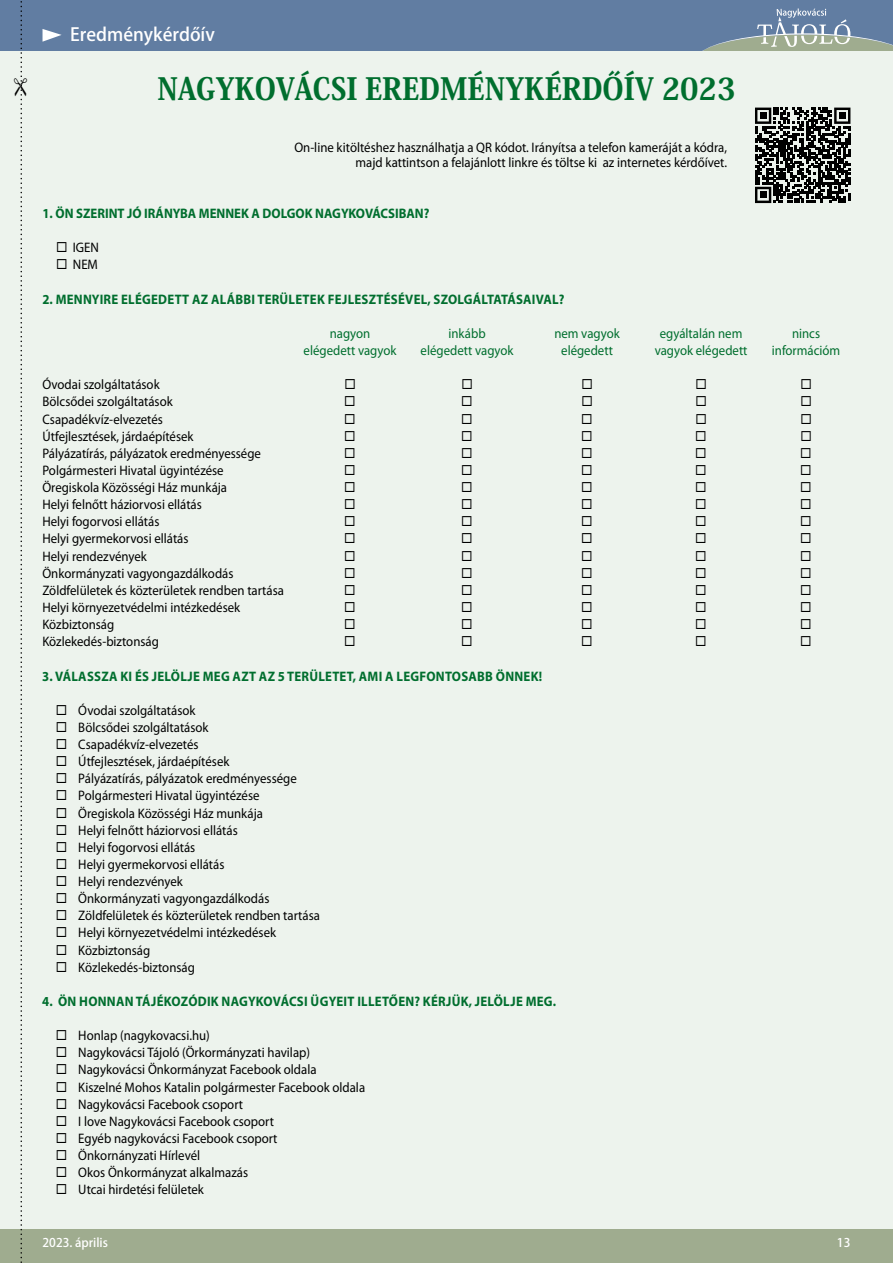
<style>
.page{position:relative;width:893px;height:1263px;background:#fff}
.page>*{position:absolute;margin:0;border:0;box-sizing:border-box;transform-origin:0 0}
.t1{font:800 30.3px "Koz Min Pr 6 N";color:#006e2e;scale:.95 1}
.t2{font:500 18px "Koz Go Pr 6 N";color:#fff}
.t3{font:13.8px/15px "Myriad Pro";color:#000;text-align:right;scale:.93 1}
.t4{font:700 13.8px "Myriad Pro";letter-spacing:.02em;color:#006e2e;scale:.93 1}
.t5{font:13.8px "Myriad Pro";color:#006e2e;scale:.93 1}
.t6{font:700 13.8px "Myriad Pro";color:#006e2e;scale:.93 1}
.t7{font:500 12px "Koz Go Pr 6 N";color:#fff}
</style>
<div class="page">
<div style="left:0;top:0;width:893px;height:51px;background:#617da2"></div>
<svg style="left:702px;top:9px;width:191px;height:42px"></svg>
<div style="left:0;top:1229px;width:893px;height:34px;background:#9fac8f"></div>
<svg style="left:43px;top:29px;width:19px;height:13px"></svg>
<div style="left:0;top:51px;width:893px;height:1178px;background:#edf3ed"></div>
<svg style="left:755px;top:108px;width:95px;height:95px"></svg>
<div style="left:760px;top:112px;width:7px;height:7px;background:#000"></div>
<div style="left:839px;top:112px;width:7px;height:7px;background:#000"></div>
<div style="left:760px;top:191px;width:7px;height:7px;background:#000"></div>
<svg style="left:20px;top:1px;width:2px;height:1262px"></svg>
<h2 class="t2" style="left:70px;top:25px;width:146px">Eredménykérdőív</h2>
<h1 class="t1" style="left:158px;top:72px;width:610px">NAGYKOVÁCSI EREDMÉNYKÉRDŐÍV 2023</h1>
<p class="t3" style="left:294px;top:139px;width:467px">On-line kitöltéshez használhatja a QR kódot. Irányítsa a telefon kameráját a kódra, majd kattintson a felajánlott linkre és töltse ki az internetes kérdőívet.</p>
<p class="t6" style="left:43px;top:204px;width:418px">1. ÖN SZERINT JÓ IRÁNYBA MENNEK A DOLGOK NAGYKOVÁCSIBAN?</p>
<p class="t3" style="left:56px;top:240px;width:48px">◻ IGEN</p>
<p class="t3" style="left:56px;top:257px;width:47px">◻ NEM</p>
<p class="t4" style="left:43px;top:290px;width:563px">2. MENNYIRE ELÉGEDETT AZ ALÁBBI TERÜLETEK FEJLESZTÉSÉVEL, SZOLGÁLTATÁSAIVAL?</p>
<p class="t5" style="left:330px;top:325px;width:45px">nagyon</p>
<p class="t5" style="left:448px;top:325px;width:41px">inkább</p>
<p class="t5" style="left:554px;top:325px;width:72px">nem vagyok</p>
<p class="t5" style="left:660px;top:325px;width:90px">egyáltalán nem</p>
<p class="t5" style="left:792px;top:325px;width:32px">nincs</p>
<p class="t5" style="left:304px;top:342px;width:101px">elégedett vagyok</p>
<p class="t5" style="left:421px;top:342px;width:101px">elégedett vagyok</p>
<p class="t5" style="left:561px;top:342px;width:57px">elégedett</p>
<p class="t5" style="left:655px;top:342px;width:101px">vagyok elégedett</p>
<p class="t5" style="left:772px;top:342px;width:75px">információm</p>
<p class="t3" style="left:43px;top:377px;width:127px">Óvodai szolgáltatások</p>
<p class="t3" style="left:43px;top:394px;width:142px">Bölcsődei szolgáltatások</p>
<p class="t3" style="left:43px;top:411px;width:131px">Csapadékvíz-elvezetés</p>
<p class="t3" style="left:42px;top:428px;width:164px">Útfejlesztések, járdaépítések</p>
<p class="t3" style="left:42px;top:445px;width:236px">Pályázatírás, pályázatok eredményessége</p>
<p class="t3" style="left:42px;top:463px;width:196px">Polgármesteri Hivatal ügyintézése</p>
<p class="t3" style="left:42px;top:480px;width:200px">Öregiskola Közösségi Ház munkája</p>
<p class="t3" style="left:42px;top:497px;width:173px">Helyi felnőtt háziorvosi ellátás</p>
<p class="t3" style="left:42px;top:514px;width:127px">Helyi fogorvosi ellátás</p>
<p class="t3" style="left:42px;top:531px;width:159px">Helyi gyermekorvosi ellátás</p>
<p class="t3" style="left:42px;top:548px;width:114px">Helyi rendezvények</p>
<p class="t3" style="left:42px;top:565px;width:207px">Önkormányzati vagyongazdálkodás</p>
<p class="t3" style="left:42px;top:582px;width:261px">Zöldfelületek és közterületek rendben tartása</p>
<p class="t3" style="left:42px;top:600px;width:214px">Helyi környezetvédelmi intézkedések</p>
<p class="t3" style="left:42px;top:617px;width:79px">Közbiztonság</p>
<p class="t3" style="left:42px;top:634px;width:127px">Közlekedés-biztonság</p>
<p class="t4" style="left:42px;top:667px;width:539px">3. VÁLASSZA KI ÉS JELÖLJE MEG AZT AZ 5 TERÜLETET, AMI A LEGFONTOSABB ÖNNEK!</p>
<p class="t3" style="left:56px;top:702px;width:152px">◻ Óvodai szolgáltatások</p>
<p class="t3" style="left:56px;top:719px;width:166px">◻ Bölcsődei szolgáltatások</p>
<p class="t3" style="left:56px;top:737px;width:155px">◻ Csapadékvíz-elvezetés</p>
<p class="t3" style="left:56px;top:754px;width:188px">◻ Útfejlesztések, járdaépítések</p>
<p class="t3" style="left:56px;top:771px;width:261px">◻ Pályázatírás, pályázatok eredményessége</p>
<p class="t3" style="left:56px;top:788px;width:221px">◻ Polgármesteri Hivatal ügyintézése</p>
<p class="t3" style="left:56px;top:805px;width:224px">◻ Öregiskola Közösségi Ház munkája</p>
<p class="t3" style="left:56px;top:822px;width:197px">◻ Helyi felnőtt háziorvosi ellátás</p>
<p class="t3" style="left:56px;top:839px;width:151px">◻ Helyi fogorvosi ellátás</p>
<p class="t3" style="left:56px;top:856px;width:183px">◻ Helyi gyermekorvosi ellátás</p>
<p class="t3" style="left:56px;top:874px;width:138px">◻ Helyi rendezvények</p>
<p class="t3" style="left:56px;top:891px;width:231px">◻ Önkormányzati vagyongazdálkodás</p>
<p class="t3" style="left:56px;top:908px;width:285px">◻ Zöldfelületek és közterületek rendben tartása</p>
<p class="t3" style="left:56px;top:925px;width:238px">◻ Helyi környezetvédelmi intézkedések</p>
<p class="t3" style="left:56px;top:942px;width:103px">◻ Közbiztonság</p>
<p class="t3" style="left:56px;top:959px;width:151px">◻ Közlekedés-biztonság</p>
<p class="t4" style="left:42px;top:992px;width:554px">4. ÖN HONNAN TÁJÉKOZÓDIK NAGYKOVÁCSI ÜGYEIT ILLETŐEN? KÉRJÜK, JELÖLJE MEG.</p>
<p class="t3" style="left:56px;top:1028px;width:167px">◻ Honlap (nagykovacsi.hu)</p>
<p class="t3" style="left:56px;top:1045px;width:275px">◻ Nagykovácsi Tájoló (Örkormányzati havilap)</p>
<p class="t3" style="left:56px;top:1062px;width:282px">◻ Nagykovácsi Önkormányzat Facebook oldala</p>
<p class="t3" style="left:56px;top:1079px;width:334px">◻ Kiszelné Mohos Katalin polgármester Facebook oldala</p>
<p class="t3" style="left:56px;top:1096px;width:203px">◻ Nagykovácsi Facebook csoport</p>
<p class="t3" style="left:56px;top:1113px;width:236px">◻ I love Nagykovácsi Facebook csoport</p>
<p class="t3" style="left:56px;top:1130px;width:240px">◻ Egyéb nagykovácsi Facebook csoport</p>
<p class="t3" style="left:56px;top:1148px;width:157px">◻ Önkornányzati Hírlevél</p>
<p class="t3" style="left:56px;top:1165px;width:208px">◻ Okos Önkormányzat alkalmazás</p>
<p class="t3" style="left:56px;top:1182px;width:161px">◻ Utcai hirdetési felületek</p>
<p class="t7" style="left:43px;top:1236px;width:67px">2023. április</p>
<p class="t7" style="left:837px;top:1236px;width:15px">13</p>
</div>
